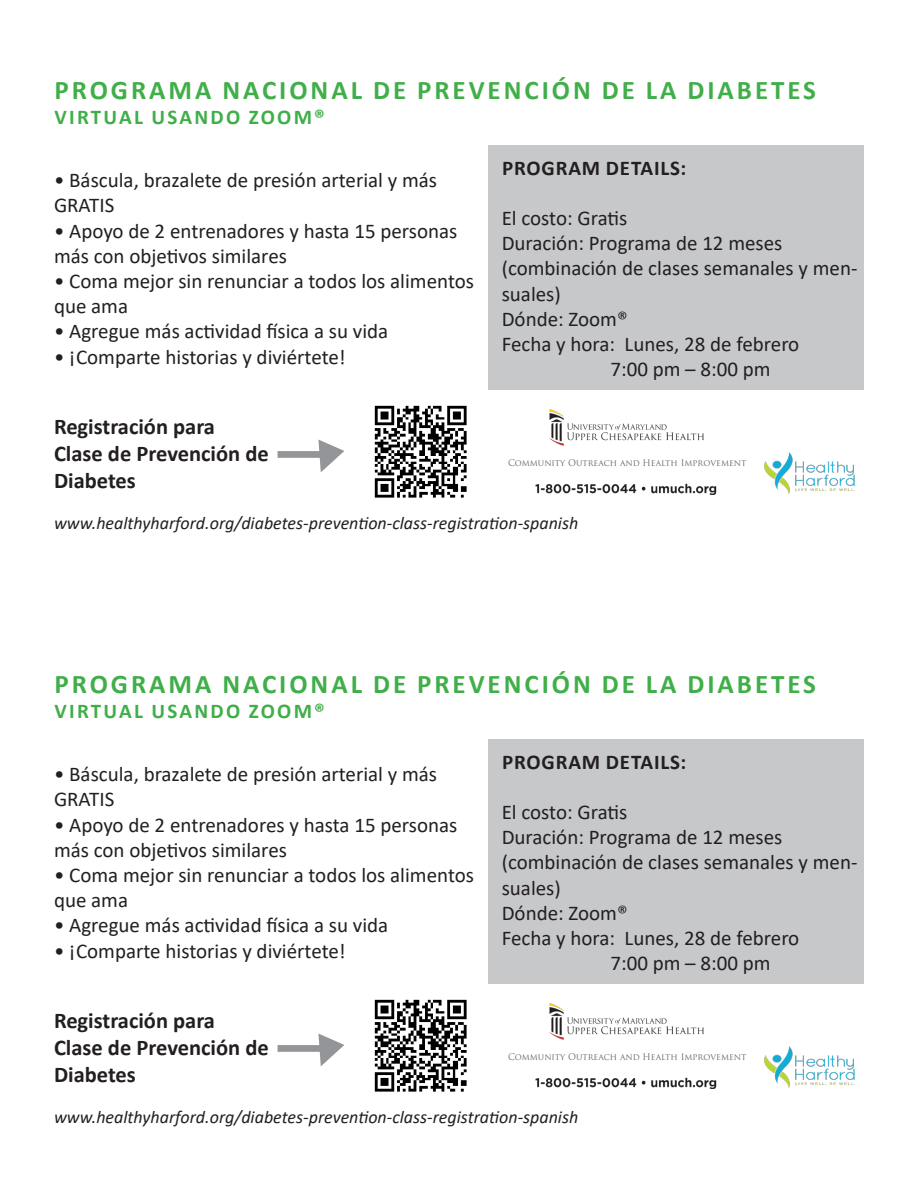
<style>
.page{position:relative;width:918px;height:1188px;background:#fff}
.page>*{position:absolute;margin:0;border:0;box-sizing:border-box;transform-origin:0 0}
.t1{font:700 27px "Calibri";letter-spacing:.11em;color:#40ae49}
.t2{font:700 22.5px/27px "Calibri";color:#231f20}
.t3{font:21px/25.2px "Calibri";color:#231f20}
.t4{font:700 21px "Calibri";letter-spacing:.11em;color:#40ae49}
.t5{font:700 21px "Calibri";letter-spacing:.04em;color:#231f20}
.t6{font:italic 18px "Calibri";color:#231f20}
.t7{font:8.85px "Trajan Pro";color:#6b6a69}
</style>
<div class="page">
<img style="left:764px;top:452px;width:91px;height:41px">
<div style="left:488px;top:145px;width:376px;height:245px;background:#c7c8ca"></div>
<img style="left:535px;top:410px;width:182px;height:84px">
<div style="left:497px;top:452px;width:260px;height:21px;background:#fff"></div>
<img style="left:374px;top:405px;width:93px;height:93px">
<svg style="left:318px;top:440px;width:26px;height:32px"></svg>
<div style="left:278px;top:451px;width:56px;height:7px;background:#939598"></div>
<img style="left:764px;top:1046px;width:91px;height:41px">
<div style="left:488px;top:739px;width:376px;height:245px;background:#c7c8ca"></div>
<img style="left:535px;top:1004px;width:182px;height:84px">
<div style="left:497px;top:1046px;width:260px;height:21px;background:#fff"></div>
<img style="left:374px;top:999px;width:93px;height:93px">
<svg style="left:318px;top:1034px;width:26px;height:32px"></svg>
<div style="left:278px;top:1045px;width:56px;height:7px;background:#939598"></div>
<p class="t1" style="left:55px;top:71px;width:763px">PROGRAMA NACIONAL DE PREVENCIÓN DE LA DIABETES</p>
<p class="t4" style="left:54px;top:102px;width:272px">VIRTUAL USANDO ZOOM®</p>
<p class="t5" style="left:502px;top:153px;width:186px">PROGRAM DETAILS:</p>
<p class="t3" style="left:502px;top:205px;width:127px">El costo: Gratis</p>
<p class="t3" style="left:502px;top:230px;width:282px">Duración: Programa de 12 meses</p>
<p class="t3" style="left:502px;top:255px;width:357px">(combinación de clases semanales y men&shy;suales)</p>
<p class="t3" style="left:502px;top:306px;width:127px">Dónde: Zoom®</p>
<p class="t3" style="left:502px;top:331px;width:299px">Fecha y hora: Lunes, 28 de febrero</p>
<p class="t3" style="left:610px;top:356px;width:162px">7:00 pm – 8:00 pm</p>
<p class="t3" style="left:54px;top:167px;width:385px">• Báscula, brazalete de presión arterial y más<br>GRATIS</p>
<p class="t3" style="left:54px;top:217px;width:405px">• Apoyo de 2 entrenadores y hasta 15 personas más con objetivos similares</p>
<p class="t3" style="left:54px;top:268px;width:422px">• Coma mejor sin renunciar a todos los alimentos que ama</p>
<p class="t3" style="left:54px;top:318px;width:336px">• Agregue más actividad física a su vida</p>
<p class="t3" style="left:54px;top:343px;width:293px">• ¡Comparte historias y diviértete!</p>
<p class="t2" style="left:54px;top:413px;width:216px">Registración para<br>Clase de Prevención de<br>Diabetes</p>
<p class="t7" style="left:508px;top:457px;width:240px">Community Outreach and Health Improvement</p>
<p class="t6" style="left:54px;top:511px;width:526px">www.healthyharford.org/diabetes-prevention-class-registration-spanish</p>
<p class="t1" style="left:55px;top:665px;width:763px">PROGRAMA NACIONAL DE PREVENCIÓN DE LA DIABETES</p>
<p class="t4" style="left:54px;top:696px;width:272px">VIRTUAL USANDO ZOOM®</p>
<p class="t5" style="left:502px;top:747px;width:186px">PROGRAM DETAILS:</p>
<p class="t3" style="left:502px;top:799px;width:127px">El costo: Gratis</p>
<p class="t3" style="left:502px;top:824px;width:282px">Duración: Programa de 12 meses</p>
<p class="t3" style="left:502px;top:849px;width:357px">(combinación de clases semanales y men&shy;suales)</p>
<p class="t3" style="left:502px;top:900px;width:127px">Dónde: Zoom®</p>
<p class="t3" style="left:502px;top:925px;width:299px">Fecha y hora: Lunes, 28 de febrero</p>
<p class="t3" style="left:610px;top:950px;width:162px">7:00 pm – 8:00 pm</p>
<p class="t3" style="left:54px;top:761px;width:385px">• Báscula, brazalete de presión arterial y más<br>GRATIS</p>
<p class="t3" style="left:54px;top:811px;width:405px">• Apoyo de 2 entrenadores y hasta 15 personas más con objetivos similares</p>
<p class="t3" style="left:54px;top:862px;width:422px">• Coma mejor sin renunciar a todos los alimentos que ama</p>
<p class="t3" style="left:54px;top:912px;width:336px">• Agregue más actividad física a su vida</p>
<p class="t3" style="left:54px;top:937px;width:293px">• ¡Comparte historias y diviértete!</p>
<p class="t2" style="left:54px;top:1007px;width:216px">Registración para<br>Clase de Prevención de<br>Diabetes</p>
<p class="t6" style="left:54px;top:1105px;width:526px">www.healthyharford.org/diabetes-prevention-class-registration-spanish</p>
<p class="t7" style="left:508px;top:1051px;width:240px">Community Outreach and Health Improvement</p>
</div>
